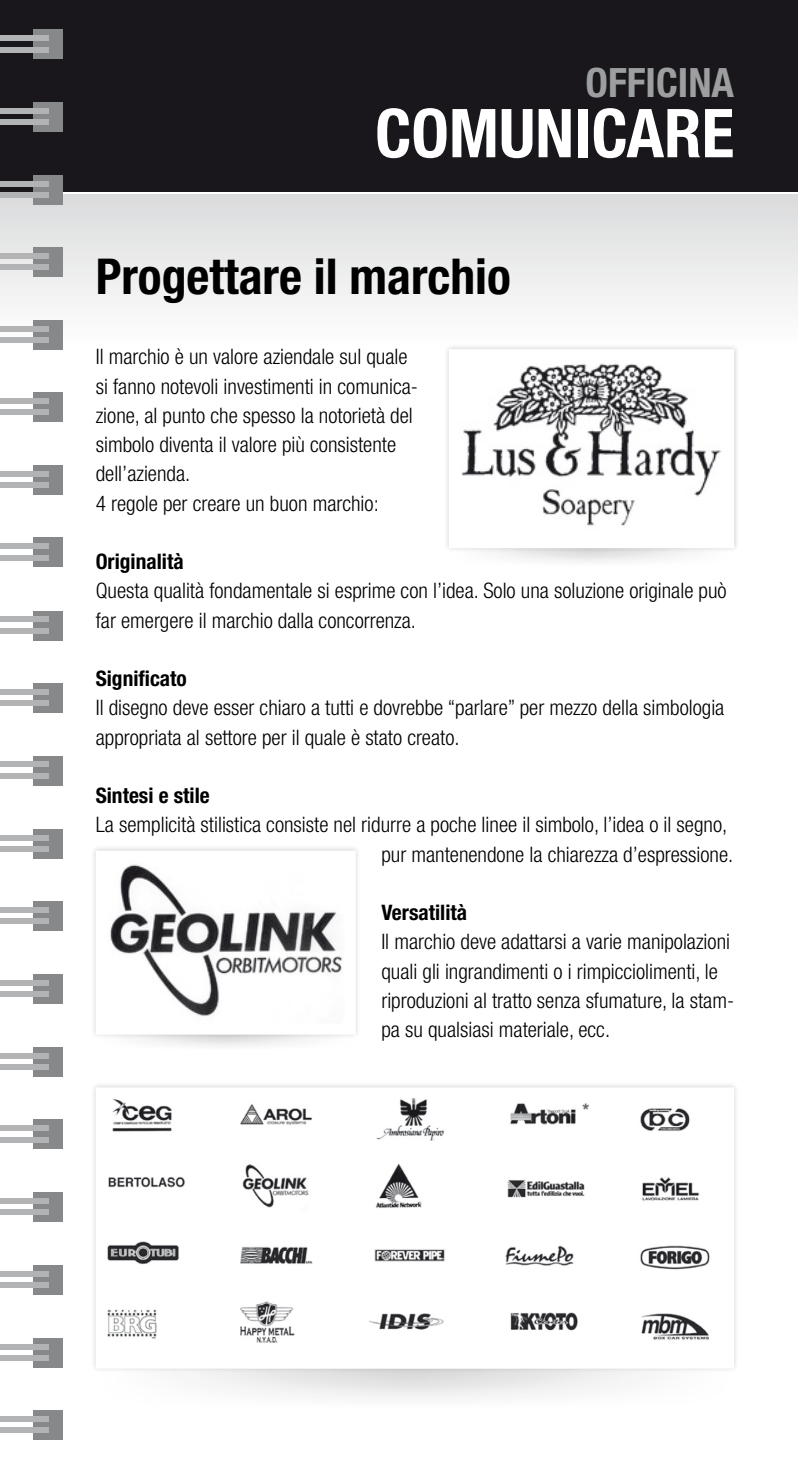
<style>
.page{position:relative;width:798px;height:1467px;background:#fff}
.page>*{position:absolute;margin:0;border:0;box-sizing:border-box;transform-origin:0 0}
.t1{font:700 condensed 67.5px "Helvetica Neue LT Std";color:#fff}
.t2{font:700 condensed 49.5px "Helvetica Neue LT Std";color:#000}
.t3{font:700 condensed 40.5px "Helvetica Neue LT Std";color:#9d9ea0}
.t4{font:300 condensed 21.38px/29.2px "Helvetica Neue LT Std";color:#000}
.t5{font:700 condensed 21.38px "Helvetica Neue LT Std";color:#000}
</style>
<div class="page">
<div style="left:0;top:0;width:797px;height:191px;background:#1a171c"></div>
<div style="left:0;top:195px;width:797px;height:154px;background:linear-gradient(to bottom,#dadbdc,#fff)"></div>
<div style="left:443px;top:343px;width:296px;height:210px;background:#1a171c;opacity:.2"></div>
<img style="left:460px;top:361px;width:261px;height:175px">
<div style="left:90px;top:844px;width:271px;height:195px;background:#1a171c;opacity:.2"></div>
<img style="left:108px;top:863px;width:236px;height:160px">
<div style="left:90px;top:1081px;width:648px;height:292px;background:#1a171c;opacity:.2"></div>
<img style="left:108px;top:1099px;width:613px;height:258px">
<div style="left:33px;top:30px;width:30px;height:29px;background:#87888a"></div>
<div style="left:33px;top:103px;width:30px;height:29px;background:#87888a"></div>
<div style="left:33px;top:175px;width:30px;height:29px;background:#87888a"></div>
<div style="left:33px;top:393px;width:30px;height:29px;background:#87888a"></div>
<div style="left:33px;top:611px;width:30px;height:29px;background:#87888a"></div>
<div style="left:33px;top:829px;width:30px;height:29px;background:#87888a"></div>
<div style="left:33px;top:1047px;width:30px;height:30px;background:#87888a"></div>
<div style="left:33px;top:1265px;width:30px;height:30px;background:#87888a"></div>
<div style="left:33px;top:248px;width:30px;height:29px;background:#87888a"></div>
<div style="left:33px;top:465px;width:30px;height:29px;background:#87888a"></div>
<div style="left:33px;top:683px;width:30px;height:30px;background:#87888a"></div>
<div style="left:33px;top:902px;width:30px;height:29px;background:#87888a"></div>
<div style="left:33px;top:1120px;width:30px;height:29px;background:#87888a"></div>
<div style="left:33px;top:1338px;width:30px;height:29px;background:#87888a"></div>
<div style="left:33px;top:320px;width:30px;height:29px;background:#87888a"></div>
<div style="left:33px;top:538px;width:30px;height:29px;background:#87888a"></div>
<div style="left:33px;top:756px;width:30px;height:29px;background:#87888a"></div>
<div style="left:33px;top:974px;width:30px;height:29px;background:#87888a"></div>
<div style="left:33px;top:1192px;width:30px;height:30px;background:#87888a"></div>
<div style="left:33px;top:1411px;width:30px;height:29px;background:#87888a"></div>
<div style="left:0;top:36px;width:48px;height:5px;background:#b1b3b4"></div>
<div style="left:0;top:108px;width:48px;height:6px;background:#b1b3b4"></div>
<div style="left:0;top:181px;width:48px;height:5px;background:#b1b3b4"></div>
<div style="left:0;top:398px;width:48px;height:6px;background:#b1b3b4"></div>
<div style="left:0;top:616px;width:48px;height:6px;background:#b1b3b4"></div>
<div style="left:0;top:835px;width:48px;height:5px;background:#b1b3b4"></div>
<div style="left:0;top:1053px;width:48px;height:6px;background:#b1b3b4"></div>
<div style="left:0;top:1271px;width:48px;height:6px;background:#b1b3b4"></div>
<div style="left:0;top:253px;width:48px;height:6px;background:#b1b3b4"></div>
<div style="left:0;top:471px;width:48px;height:5px;background:#b1b3b4"></div>
<div style="left:0;top:689px;width:48px;height:6px;background:#b1b3b4"></div>
<div style="left:0;top:907px;width:48px;height:6px;background:#b1b3b4"></div>
<div style="left:0;top:1125px;width:48px;height:6px;background:#b1b3b4"></div>
<div style="left:0;top:1344px;width:48px;height:5px;background:#b1b3b4"></div>
<div style="left:0;top:326px;width:48px;height:5px;background:#b1b3b4"></div>
<div style="left:0;top:543px;width:48px;height:6px;background:#b1b3b4"></div>
<div style="left:0;top:762px;width:48px;height:5px;background:#b1b3b4"></div>
<div style="left:0;top:980px;width:48px;height:5px;background:#b1b3b4"></div>
<div style="left:0;top:1198px;width:48px;height:6px;background:#b1b3b4"></div>
<div style="left:0;top:1416px;width:48px;height:6px;background:#b1b3b4"></div>
<div style="left:0;top:47px;width:48px;height:6px;background:#b1b3b4"></div>
<div style="left:0;top:120px;width:48px;height:5px;background:#b1b3b4"></div>
<div style="left:0;top:192px;width:48px;height:6px;background:#b1b3b4"></div>
<div style="left:0;top:410px;width:48px;height:5px;background:#b1b3b4"></div>
<div style="left:0;top:628px;width:48px;height:6px;background:#b1b3b4"></div>
<div style="left:0;top:846px;width:48px;height:6px;background:#b1b3b4"></div>
<div style="left:0;top:1064px;width:48px;height:6px;background:#b1b3b4"></div>
<div style="left:0;top:1282px;width:48px;height:6px;background:#b1b3b4"></div>
<div style="left:0;top:265px;width:48px;height:5px;background:#b1b3b4"></div>
<div style="left:0;top:482px;width:48px;height:6px;background:#b1b3b4"></div>
<div style="left:0;top:700px;width:48px;height:6px;background:#b1b3b4"></div>
<div style="left:0;top:919px;width:48px;height:5px;background:#b1b3b4"></div>
<div style="left:0;top:1137px;width:48px;height:5px;background:#b1b3b4"></div>
<div style="left:0;top:1355px;width:48px;height:6px;background:#b1b3b4"></div>
<div style="left:0;top:337px;width:48px;height:6px;background:#b1b3b4"></div>
<div style="left:0;top:555px;width:48px;height:5px;background:#b1b3b4"></div>
<div style="left:0;top:773px;width:48px;height:6px;background:#b1b3b4"></div>
<div style="left:0;top:991px;width:48px;height:6px;background:#b1b3b4"></div>
<div style="left:0;top:1209px;width:48px;height:6px;background:#b1b3b4"></div>
<div style="left:0;top:1428px;width:48px;height:5px;background:#b1b3b4"></div>
<h3 class="t3" style="left:585px;top:59px;width:150px">OFFICINA</h3>
<h1 class="t1" style="left:375px;top:92px;width:360px">COMUNICARE</h1>
<h2 class="t2" style="left:96px;top:246px;width:416px">Progettare il marchio</h2>
<p class="t4" style="left:96px;top:342px;width:323px">Il marchio è un valore aziendale sul quale si fanno notevoli investimenti in comunica&shy;zione, al punto che spesso la notorietà del simbolo diventa il valore più consistente dell’azienda.<br>4 regole per creare un buon marchio:</p>
<p class="t5" style="left:96px;top:549px;width:89px">Originalità</p>
<p class="t4" style="left:96px;top:576px;width:632px">Questa qualità fondamentale si esprime con l’idea. Solo una soluzione originale può far emergere il marchio dalla concorrenza.</p>
<p class="t5" style="left:96px;top:666px;width:92px">Significato</p>
<p class="t4" style="left:96px;top:693px;width:630px">Il disegno deve esser chiaro a tutti e dovrebbe “parlare” per mezzo della simbologia appropriata al settore per il quale è stato creato.</p>
<p class="t5" style="left:96px;top:783px;width:115px">Sintesi e stile</p>
<p class="t4" style="left:96px;top:810px;width:639px;text-align:right">La semplicità stilistica consiste nel ridurre a poche linee il simbolo, l’idea o il segno, pur mantenendone la chiarezza d’espressione.</p>
<p class="t5" style="left:381px;top:900px;width:87px">Versatilità</p>
<p class="t4" style="left:381px;top:927px;width:354px">Il marchio deve adattarsi a varie manipolazioni quali gli ingrandimenti o i rimpicciolimenti, le riproduzioni al tratto senza sfumature, la stam&shy;pa su qualsiasi materiale, ecc.</p>
</div>
